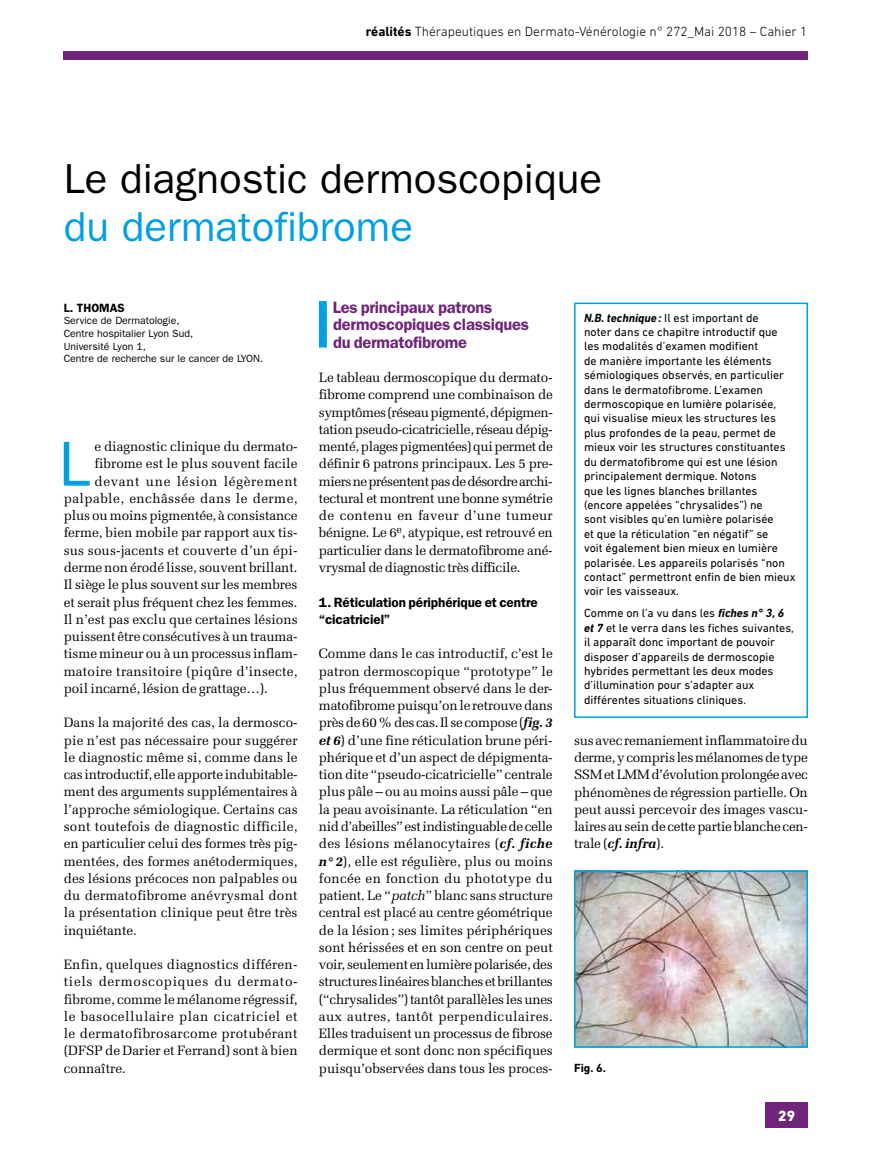
<style>
.page{position:relative;width:893px;height:1149px;background:#fff}
.page>*{position:absolute;margin:0;border:0;box-sizing:border-box;transform-origin:0 0}
.t1{font:63.75px "ITC Franklin Gothic Std";color:#009fe3}
.t2{font:42px "ITC Franklin Gothic Std";color:#000}
.t3{font:42px "ITC Franklin Gothic Std";color:#009fe3}
.t4{font:600 16.5px/17.2px "ITC Franklin Gothic Std";letter-spacing:-.015em;color:#70257b}
.t5{font:800 15px "DIN Next LT Pro";color:#fff}
.t6{font:13.5px/17.2px "Melior";letter-spacing:-.005em;color:#000;text-align:justify}
.t7{font:300 13.5px "DIN Next LT Pro";color:#000}
.t8{font:600 13.5px/17.2px "ITC Franklin Gothic Std";letter-spacing:-.01em;color:#000}
.t9{font:13.5px "Melior";letter-spacing:.015em;color:#000}
.t10{font:13.5px "Melior";letter-spacing:.03em;color:#000}
.t11{font:13.5px "Melior";letter-spacing:.045em;color:#000}
.t12{font:12px/14.4px "DIN Next LT Pro";color:#000}
.t13{font:600 12px "ITC Franklin Gothic Std";color:#000}
.t14{font:700 12px "DIN Next LT Pro";color:#000}
.t15{font:10.5px/12.6px "ITC Franklin Gothic Std";color:#000}
.s1{font-weight:700}
.s2{font-weight:700;font-style:italic}
.s3{font-style:italic}
</style>
<div class="page">
<div style="left:63px;top:51px;width:744px;height:9px;background:#70257b"></div>
<div style="left:765px;top:1101px;width:43px;height:26px;background:#70257b"></div>
<div style="left:319px;top:301px;width:8px;height:46px;background:#009fe3;border:2px solid #009fe3"></div>
<div style="left:574px;top:302px;width:234px;height:415px;border:2px solid #009fe3"></div>
<img style="left:577px;top:873px;width:228px;height:171px">
<div style="left:574px;top:870px;width:234px;height:177px;border:2px solid #009fe3"></div>
<p class="t7" style="left:366px;top:23px;width:443px"><span class="s1">réalités</span> Thérapeutiques en Dermato-Vénérologie n° 272_Mai 2018 – Cahier 1</p>
<h2 class="t2" style="left:64px;top:154px;width:540px">Le diagnostic dermoscopique</h2>
<h2 class="t3" style="left:64px;top:202px;width:351px">du dermatofibrome</h2>
<p class="t13" style="left:64px;top:300px;width:62px">L. THOMAS</p>
<p class="t15" style="left:64px;top:314px;width:201px">Service de Dermatologie,<br>Centre hospitalier Lyon Sud,<br>Université Lyon 1,<br>Centre de recherche sur le cancer de LYON.</p>
<h1 class="t1" style="left:58px;top:427px;width:33px">L</h1>
<p class="t6" style="left:94px;top:438px;width:205px">e diagnostic clinique du dermato-</p>
<p class="t6" style="left:94px;top:455px;width:205px">fibrome est le plus souvent facile</p>
<p class="t11" style="left:94px;top:473px;width:205px">devant une lésion légèrement</p>
<p class="t10" style="left:64px;top:490px;width:235px">palpable, enchâssée dans le derme,</p>
<p class="t6" style="left:64px;top:507px;width:235px">plus ou moins pigmentée, à consistance</p>
<p class="t6" style="left:64px;top:524px;width:235px">ferme, bien mobile par rapport aux tis-</p>
<p class="t6" style="left:64px;top:541px;width:235px">sus sous-jacents et couverte d’un épi-</p>
<p class="t6" style="left:64px;top:558px;width:235px">derme non érodé lisse, souvent brillant.</p>
<p class="t6" style="left:64px;top:576px;width:235px">Il siège le plus souvent sur les membres</p>
<p class="t6" style="left:64px;top:593px;width:235px">et serait plus fréquent chez les femmes.</p>
<p class="t6" style="left:64px;top:610px;width:235px">Il n’est pas exclu que certaines lésions</p>
<p class="t6" style="left:64px;top:627px;width:235px">puissent être consécutives à un trauma-</p>
<p class="t6" style="left:64px;top:645px;width:235px">tisme mineur ou à un processus inflam-</p>
<p class="t9" style="left:64px;top:663px;width:235px">matoire transitoire (piqûre d’insecte,</p>
<p class="t6" style="left:64px;top:679px;width:206px">poil incarné, lésion de grattage…).</p>
<p class="t6" style="left:64px;top:714px;width:235px">Dans la majorité des cas, la dermosco&shy;pie n’est pas nécessaire pour suggérer le diagnostic même si, comme dans le cas introductif, elle apporte indubitable&shy;ment des arguments supplémentaires à l’approche sémiologique. Certains cas sont toutefois de diagnostic difficile, en particulier celui des formes très pig&shy;mentées, des formes anétodermiques, des lésions précoces non palpables ou du dermatofibrome anévrysmal dont la présentation clinique peut être très inquiétante.</p>
<p class="t6" style="left:64px;top:955px;width:235px">Enfin, quelques diagnostics différen&shy;tiels dermoscopiques du dermato&shy;fibrome, comme le mélanome régressif, le basocellulaire plan cicatriciel et le dermatofibrosarcome protubérant (DFSP de Darier et Ferrand) sont à bien connaître.</p>
<p class="t4" style="left:333px;top:298px;width:198px">Les principaux patrons dermoscopiques classiques du dermatofibrome</p>
<p class="t6" style="left:319px;top:369px;width:236px">Le tableau dermoscopique du dermato&shy;fibrome comprend une combinaison de symptômes (réseau pigmenté, dépigmen&shy;tation pseudo-cicatricielle, réseau dépig&shy;menté, plages pigmentées) qui permet de définir 6 patrons principaux. Les 5 pre&shy;miers ne présentent pas de désordre archi&shy;tectural et montrent une bonne symétrie de contenu en faveur d’une tumeur bénigne. Le 6<sup>e</sup>, atypique, est retrouvé en particulier dans le dermatofibrome ané&shy;vrysmal de diagnostic très difficile.</p>
<p class="t8" style="left:319px;top:593px;width:220px">1. Réticulation périphérique et centre “cicatriciel”</p>
<p class="t6" style="left:319px;top:645px;width:236px">Comme dans le cas introductif, c’est le patron dermoscopique “prototype” le plus fréquemment observé dans le der&shy;matofibrome puisqu’on le retrouve dans près de 60 % des cas. Il se compose (<span class="s2">fig. 3 et 6</span>) d’une fine réticulation brune péri&shy;phérique et d’un aspect de dépigmenta&shy;tion dite “pseudo-cicatricielle” centrale plus pâle – ou au moins aussi pâle – que la peau avoisinante. La réticulation “en nid d’abeilles” est indistinguable de celle des lésions mélanocytaires (<span class="s2">cf. fiche n° 2</span>), elle est régulière, plus ou moins foncée en fonction du phototype du patient. Le “<span class="s3">patch</span>” blanc sans structure central est placé au centre géométrique de la lésion; ses limites périphériques sont hérissées et en son centre on peut voir, seulement en lumière polarisée, des structures linéaires blanches et brillantes (“chrysalides”) tantôt parallèles les unes aux autres, tantôt perpendiculaires.<br>Elles traduisent un processus de fibrose dermique et sont donc non spécifiques puisqu’observées dans tous les proces-</p>
<p class="t12" style="left:584px;top:310px;width:213px"><span class="s2">N.B. technique:</span> Il est important de<br>noter dans ce chapitre introductif que les modalités d’examen modifient<br>de manière importante les éléments sémiologiques observés, en particulier dans le dermatofibrome. L’examen dermoscopique en lumière polarisée,<br>qui visualise mieux les structures les plus profondes de la peau, permet de mieux voir les structures constituantes du dermatofibrome qui est une lésion principalement dermique. Notons<br>que les lignes blanches brillantes (encore appelées “chrysalides”) ne<br>sont visibles qu’en lumière polarisée<br>et que la réticulation “en négatif” se<br>voit également bien mieux en lumière polarisée. Les appareils polarisés “non contact” permettront enfin de bien mieux voir les vaisseaux.</p>
<p class="t12" style="left:584px;top:605px;width:211px">Comme on l’a vu dans les <span class="s2">fiches n° 3, 6 et 7</span> et le verra dans les fiches suivantes, il apparaît donc important de pouvoir disposer d’appareils de dermoscopie hybrides permettant les deux modes d’illumination pour s’adapter aux différentes situations cliniques.</p>
<p class="t6" style="left:574px;top:731px;width:235px">sus avec remaniement inflammatoire du derme, y compris les mélanomes de type SSM et LMM d’évolution prolongée avec phénomènes de régression partielle. On peut aussi percevoir des images vascu&shy;laires au sein de cette partie blanche cen&shy;trale (<span class="s2">cf. infra</span>).</p>
<p class="t14" style="left:574px;top:1060px;width:33px">Fig. 6.</p>
<p class="t5" style="left:778px;top:1106px;width:18px">29</p>
</div>
